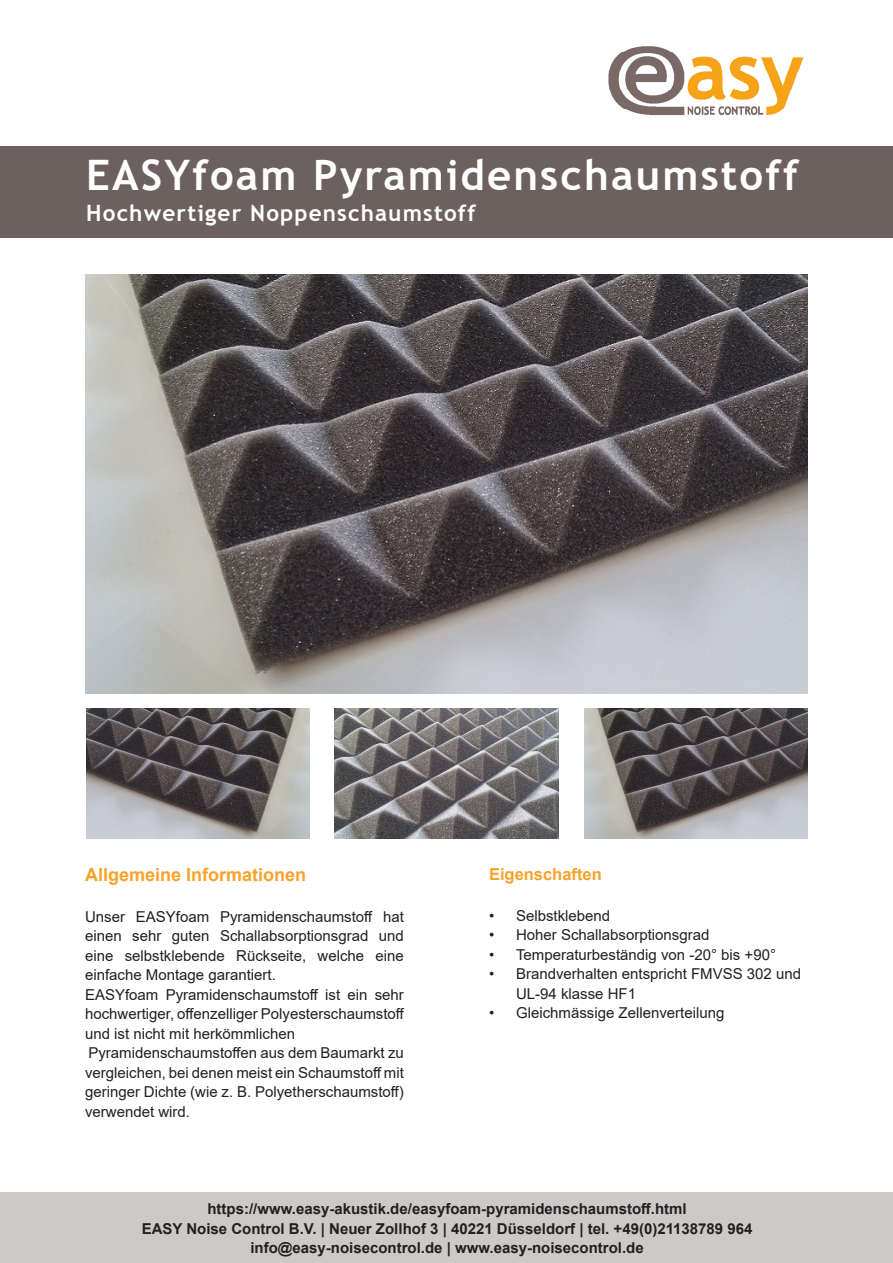
<style>
.page{position:relative;width:893px;height:1263px;background:#fff}
.page>*{position:absolute;margin:0;border:0;box-sizing:border-box;transform-origin:0 0}
.t1{font:700 42px "Trebuchet MS";letter-spacing:.05em;color:#fff}
.t2{font:700 22.5px "Trebuchet MS";letter-spacing:.05em;color:#fff}
.t3{font:700 18px "Arial";color:#f9a22b}
.t4{font:700 16.5px "Arial";color:#f9a22b}
.t5{font:15px/19.5px "Arial";color:#231f20;text-align:justify}
.t6{font:700 15px "Arial";color:#231f20}
</style>
<div class="page">
<div style="left:0;top:1192px;width:893px;height:71px;background:#cdc9c8"></div>
<img style="left:85px;top:275px;width:723px;height:418px">
<img style="left:608px;top:46px;width:196px;height:70px">
<div style="left:0;top:147px;width:893px;height:91px;background:#6d6160"></div>
<img style="left:86px;top:709px;width:224px;height:129px">
<img style="left:335px;top:709px;width:223px;height:129px">
<img style="left:584px;top:709px;width:224px;height:129px">
<p class="t1" style="left:86px;top:149px;width:714px">EASYfoam Pyramidenschaumstoff</p>
<p class="t2" style="left:86px;top:199px;width:391px">Hochwertiger Noppenschaumstoff</p>
<p class="t3" style="left:85px;top:862px;width:223px">Allgemeine Informationen</p>
<p class="t5" style="left:85px;top:907px;width:320px">Unser EASYfoam Pyramidenschaumstoff hat einen sehr guten Schallabsorptionsgrad und eine selbstklebende Rückseite, welche eine einfache Montage garantiert.</p>
<p class="t5" style="left:85px;top:985px;width:321px">EASYfoam Pyramidenschaumstoff ist ein sehr hochwertiger, offenzelliger Polyesterschaumstoff und ist nicht mit herkömmlichen</p>
<p class="t5" style="left:85px;top:1043px;width:320px">Pyramidenschaumstoffen aus dem Baumarkt zu vergleichen, bei denen meist ein Schaumstoff mit geringer Dichte (wie z. B. Polyetherschaumstoff) verwendet wird.</p>
<p class="t4" style="left:489px;top:863px;width:114px">Eigenschaften</p>
<p class="t5" style="left:489px;top:906px;width:123px">• Selbstklebend</p>
<p class="t5" style="left:489px;top:925px;width:222px">• Hoher Schallabsorptionsgrad</p>
<p class="t5" style="left:489px;top:945px;width:289px">• Temperaturbeständig von -20° bis +90°</p>
<p class="t5" style="left:516px;top:964px;width:287px;text-indent:-27px">• Brandverhalten entspricht FMVSS 302 und<br>UL-94 klasse HF1</p>
<p class="t5" style="left:489px;top:1003px;width:237px">• Gleichmässige Zellenverteilung</p>
<p class="t6" style="left:207px;top:1198px;width:481px">https://www.easy-akustik.de/easyfoam-pyramidenschaumstoff.html</p>
<p class="t6" style="left:142px;top:1218px;width:612px">EASY Noise Control B.V. | Neuer Zollhof 3 | 40221 Düsseldorf | tel. +49(0)21138789 964</p>
<p class="t6" style="left:250px;top:1237px;width:395px">info@easy-noisecontrol.de | www.easy-noisecontrol.de</p>
</div>
